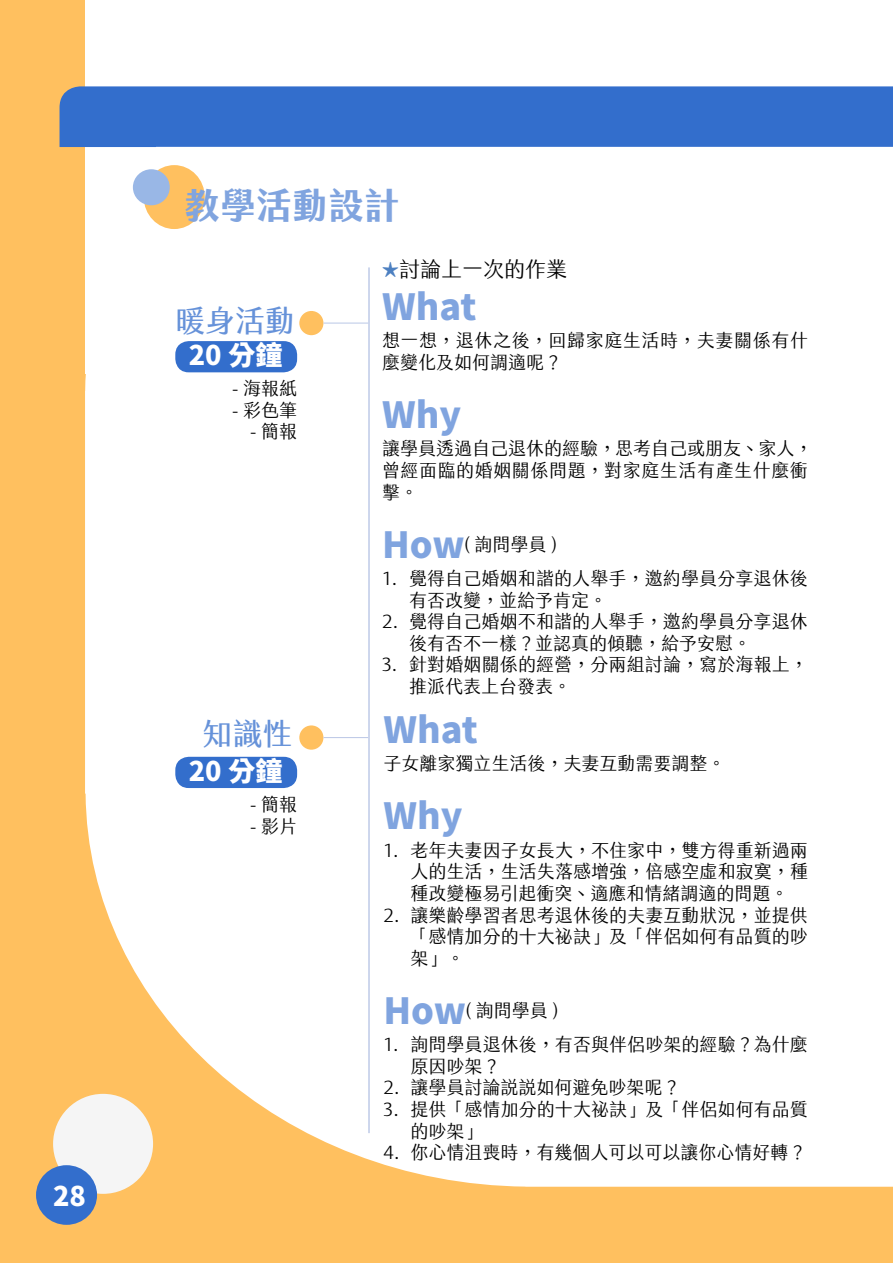
<style>
.page{position:relative;width:893px;height:1263px;background:#ffc05f}
.page>*{position:absolute;margin:0;border:0;box-sizing:border-box;transform-origin:0 0}
.t1{font:900 36px "Noto Sans Hant";color:#80a4df}
.t2{font:700 36px "jf jinxuan Extra";color:#80a4df}
.t3{font:30px "jf jinxuan Medium";color:#6692d9}
.t4{font:900 27px "Noto Sans Hant";color:#fff}
.t5{font:21px "jf jinxuan Book";color:#000}
.t6{font:18px/21.6px "jf jinxuan Book";letter-spacing:.005em;color:#000}
.t7{font:18px/21.6px "jf jinxuan Book";letter-spacing:.03em;color:#000}
.t8{font:18px/21.6px "jf jinxuan Book";letter-spacing:.035em;color:#000}
.s1{font-family:"Microsoft Jheng Hei";font-weight:700;color:#4d80c1}
.s2{font-family:"Noto Sans Hant";font-weight:900;font-size:36px;color:#80a4df}
</style>
<div class="page">
<div style="left:85px;top:374px;width:808px;height:813px;background:#fff"></div>
<div style="left:85px;top:0;width:808px;height:374px;background:#fff"></div>
<div style="left:53px;top:1094px;width:100px;height:100px;background:#f5f5f5;border-radius:50%"></div>
<div style="left:36px;top:1165px;width:61px;height:60px;background:#336ecc;border-radius:50%"></div>
<div style="left:60px;top:86px;width:833px;height:61px;background:#336ecc"></div>
<hr style="left:368px;top:267px;width:2px;height:866px;background:#becae7">
<div style="left:144px;top:165px;width:61px;height:64px;background:#ffc05f;border-radius:50%"></div>
<div style="left:133px;top:169px;width:37px;height:36px;background:#99b7e6;border-radius:50%"></div>
<div style="left:299px;top:311px;width:24px;height:24px;background:#ffc05f;border-radius:50%"></div>
<hr style="left:323px;top:323px;width:45px;height:1px;background:#becae7">
<div style="left:175px;top:341px;width:122px;height:31px;background:#336ecc;border-radius:13px"></div>
<div style="left:299px;top:725px;width:24px;height:25px;background:#ffc05f;border-radius:50%"></div>
<hr style="left:323px;top:737px;width:45px;height:1px;background:#becae7">
<div style="left:175px;top:757px;width:122px;height:31px;background:#336ecc;border-radius:13px"></div>
<h3 class="t4" style="left:53px;top:1181px;width:34px">28</h3>
<h1 class="t2" style="left:184px;top:185px;width:217px">教學活動設計</h1>
<h2 class="t3" style="left:175px;top:293px;width:121px">暖身活動</h2>
<h3 class="t4" style="left:189px;top:340px;width:95px">20 分鐘</h3>
<p class="t6" style="left:232px;top:375px;width:66px">- 海報紙</p>
<p class="t6" style="left:232px;top:397px;width:66px">- 彩色筆</p>
<p class="t6" style="left:250px;top:419px;width:48px">- 簡報</p>
<h2 class="t3" style="left:202px;top:706px;width:91px">知識性</h2>
<h3 class="t4" style="left:189px;top:755px;width:95px">20 分鐘</h3>
<p class="t6" style="left:250px;top:791px;width:48px">- 簡報</p>
<p class="t6" style="left:250px;top:813px;width:48px">- 影片</p>
<p class="t5" style="left:382px;top:249px;width:187px"><span class="s1">★</span>討論上一次的作業</p>
<h1 class="t1" style="left:382px;top:286px;width:96px">What</h1>
<p class="t8" style="left:382px;top:328px;width:427px">想一想，退休之後，回歸家庭生活時，夫妻關係有什麼變化及如何調適呢？</p>
<h1 class="t1" style="left:382px;top:394px;width:81px">Why</h1>
<p class="t7" style="left:382px;top:436px;width:432px">讓學員透過自己退休的經驗，思考自己或朋友、家人，曾經面臨的婚姻關係問題，對家庭生活有產生什麼衝擊。</p>
<p class="t6" style="left:382px;top:531px;width:176px"><span class="s2">How</span>( 詢問學員 )</p>
<p class="t6" style="left:409px;top:565px;width:400px;text-indent:-27px">1. 覺得自己婚姻和諧的人舉手，邀約學員分享退休後有否改變，並給予肯定。</p>
<p class="t6" style="left:409px;top:608px;width:400px;text-indent:-27px">2. 覺得自己婚姻不和諧的人舉手，邀約學員分享退休後有否不一樣？並認真的傾聽，給予安慰。</p>
<p class="t6" style="left:409px;top:652px;width:400px;text-indent:-27px">3. 針對婚姻關係的經營，分兩組討論，寫於海報上，推派代表上台發表。</p>
<h1 class="t1" style="left:383px;top:709px;width:96px">What</h1>
<p class="t6" style="left:383px;top:751px;width:343px">子女離家獨立生活後，夫妻互動需要調整。</p>
<h1 class="t1" style="left:383px;top:796px;width:81px">Why</h1>
<p class="t6" style="left:410px;top:837px;width:399px;text-align:justify;text-indent:-27px">1. 老年夫妻因子女長大，不住家中，雙方得重新過兩人的生活，生活失落感增強，倍感空虛和寂寞，種種改變極易引起衝突、適應和情緒調適的問題。</p>
<p class="t6" style="left:410px;top:902px;width:399px;text-align:justify;text-indent:-27px">2. 讓樂齡學習者思考退休後的夫妻互動狀況，並提供「感情加分的十大祕訣」及「伴侶如何有品質的吵架」。</p>
<p class="t6" style="left:383px;top:997px;width:176px"><span class="s2">How</span>( 詢問學員 )</p>
<p class="t6" style="left:410px;top:1031px;width:399px;text-indent:-27px">1. 詢問學員退休後，有否與伴侶吵架的經驗？為什麼原因吵架？</p>
<p class="t6" style="left:383px;top:1075px;width:298px">2. 讓學員討論說說如何避免吵架呢？</p>
<p class="t6" style="left:410px;top:1096px;width:399px;text-indent:-27px">3. 提供「感情加分的十大祕訣」及「伴侶如何有品質的吵架」</p>
<p class="t6" style="left:383px;top:1139px;width:424px">4. 你心情沮喪時，有幾個人可以可以讓你心情好轉？</p>
</div>
